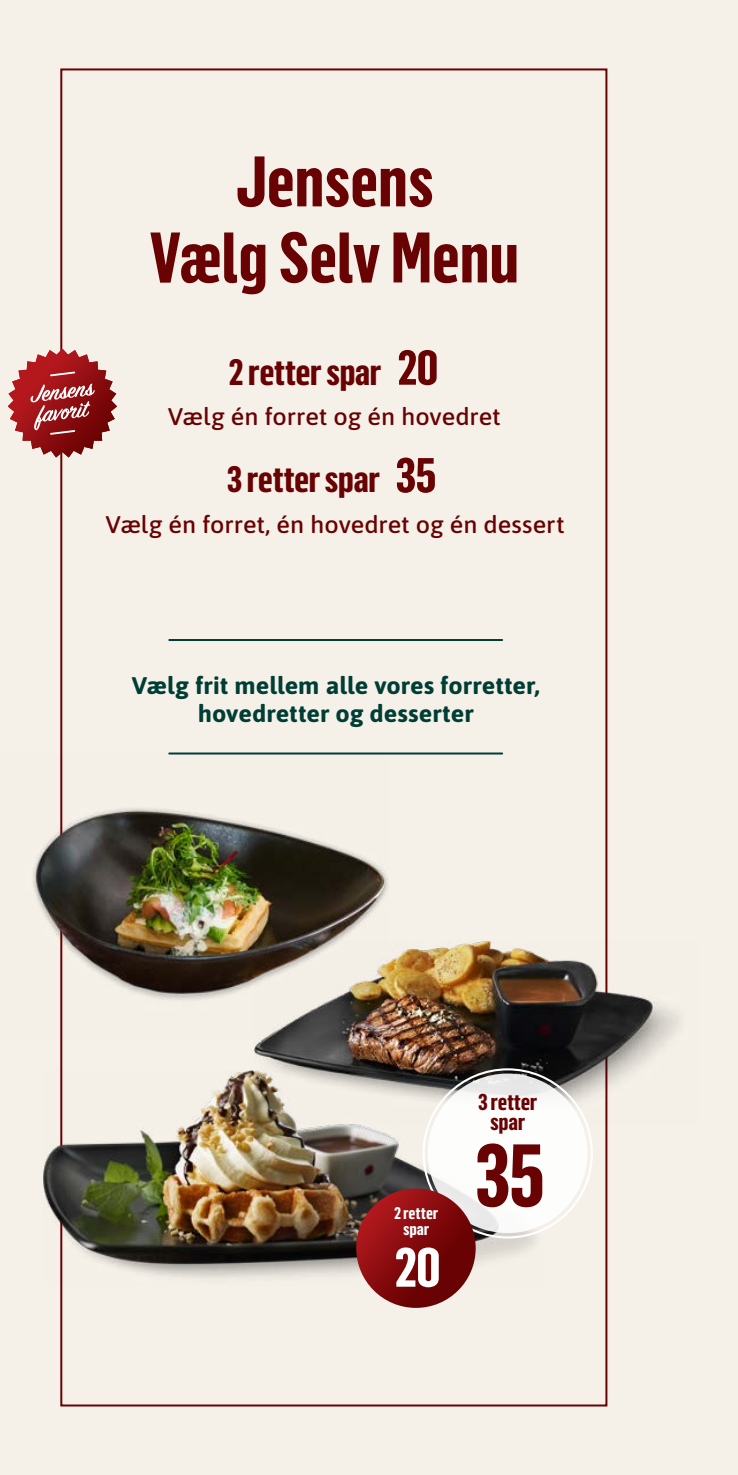
<style>
.page{position:relative;width:738px;height:1475px;background:#fff}
.page>*{position:absolute;margin:0;border:0;box-sizing:border-box;transform-origin:0 0}
.t1{font:700 86.8px "Flama Cond";color:#680203}
.t2{font:700 70px/76px "Flama Cond";letter-spacing:-.01em;color:#680203;text-align:center}
.t3{font:700 54.2px "Flama Cond";color:#fff;scale:1.05 1}
.t4{font:700 36px "Flama Cond";letter-spacing:-.02em;color:#680203;scale:1.05 1}
.t5{font:500 24px "Asap";letter-spacing:-.005em;color:#680203;scale:1.05 1}
.t6{font:700 24px/28px "Asap";color:#003d34;text-align:center;scale:1.05 1}
.t7{font:700 22.4px/20px "Flama Cond";letter-spacing:-.015em;color:#680203;text-align:center;scale:1.05 1}
.t8{font:700 16.4px "Flama Cond";color:#fff;scale:1.05 1}
.s1{font-size:48px}
</style>
<div class="page">
<div style="left:0;top:0;width:737px;height:1474px;background:#f5f1e9"></div>
<svg style="left:8px;top:349px;width:108px;height:108px"></svg>
<img style="left:33px;top:754px;width:355px;height:285px">
<hr style="left:169px;top:639px;width:333px;height:2px;background:#003d34">
<img style="left:43px;top:1070px;width:493px;height:215px">
<img style="left:254px;top:940px;width:425px;height:184px">
<svg style="left:422px;top:1068px;width:170px;height:170px"></svg>
<div style="left:427px;top:1073px;width:160px;height:159px;background:#fff;border-radius:50%"></div>
<svg style="left:356px;top:1188px;width:119px;height:119px;background:#820a0c"></svg>
<hr style="left:169px;top:752px;width:333px;height:2px;background:#003d34">
<h2 class="t2" style="left:150px;top:141px;width:370px">Jensens<br>Vælg Selv Menu</h2>
<h3 class="t4" style="left:228px;top:348px;width:201px">2 retter spar <span class="s1">20</span></h3>
<p class="t5" style="left:168px;top:400px;width:318px">Vælg én forret og én hovedret</p>
<h3 class="t4" style="left:226px;top:455px;width:201px">3 retter spar <span class="s1">35</span></h3>
<p class="t5" style="left:105px;top:508px;width:438px">Vælg én forret, én hovedret og én dessert</p>
<p class="t6" style="left:132px;top:670px;width:390px">Vælg frit mellem alle vores forretter, hovedretter og desserter</p>
<p class="t8" style="left:394px;top:1202px;width:44px">2 retter</p>
<p class="t8" style="left:403px;top:1218px;width:27px">spar</p>
<h3 class="t3" style="left:394px;top:1231px;width:46px">20</h3>
<p class="t7" style="left:477px;top:1090px;width:58px">3 retter spar</p>
<h1 class="t1" style="left:474px;top:1117px;width:72px">35</h1>
</div>
